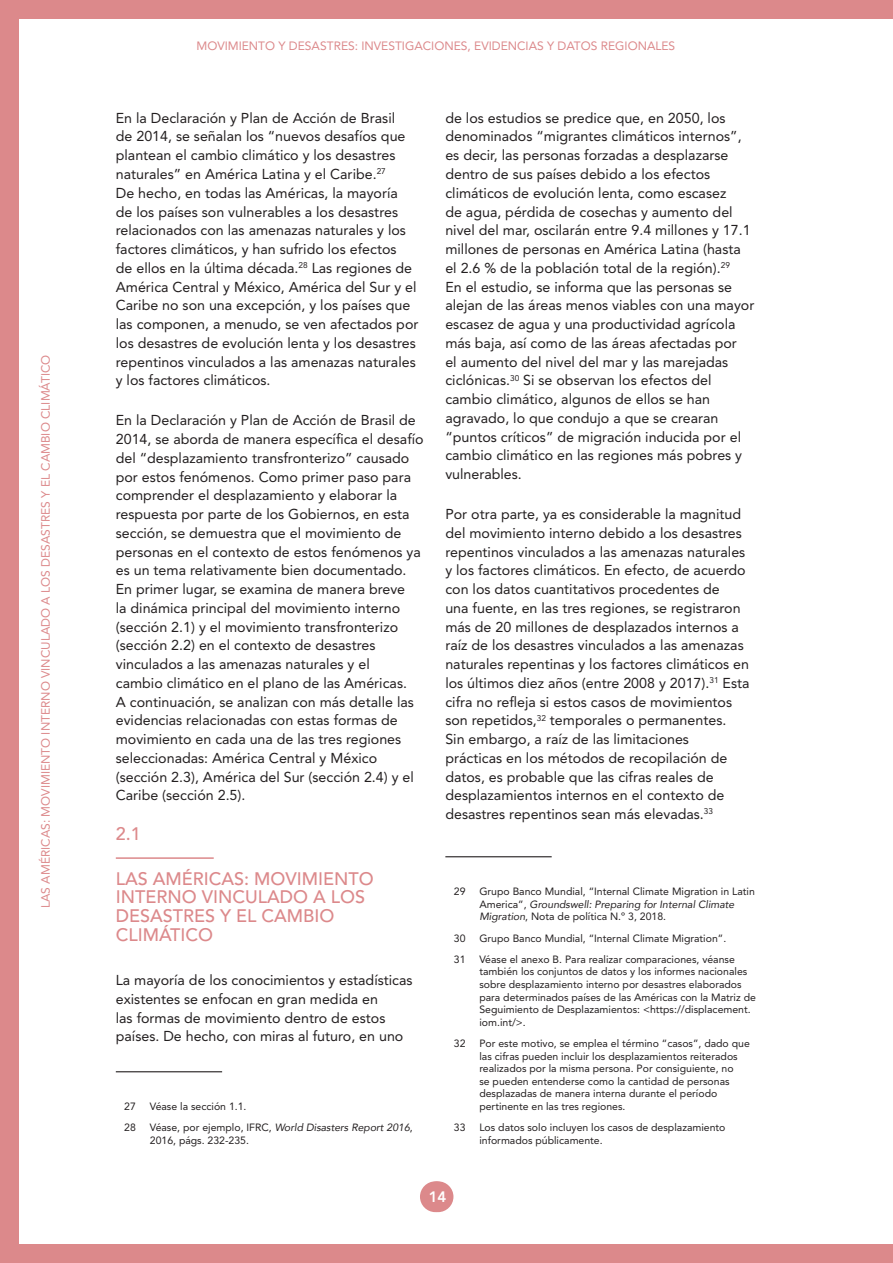
<style>
.page{position:relative;width:893px;height:1263px;background:#fff}
.page>*{position:absolute;margin:0;border:0;box-sizing:border-box;transform-origin:0 0}
.t1{font:500 18px/18.8px "Avenir LT Std";color:#dc898b}
.t2{font:800 15px "Avenir LT Std";color:#fff}
.t3{font:14.25px/18.8px "Avenir LT Std";color:#231f20}
.t4{font:12px "Avenir LT Std";color:#dc898b}
.t5{font:10.5px/12.6px "Avenir LT Std";color:#231f20}
.t6{font:italic 10.5px "Avenir";color:#231f20}
.s1{font-family:"Avenir LT Std";font-style:normal}
.s2{font-family:"Avenir";font-style:italic}
</style>
<div class="page">
<div style="left:0;top:0;width:19px;height:1263px;background:#dc898b"></div>
<div style="left:0;top:0;width:893px;height:19px;background:#dc898b"></div>
<div style="left:0;top:1244px;width:893px;height:19px;background:#dc898b"></div>
<div style="left:420px;top:1181px;width:31px;height:31px;background:#dc898b;border-radius:50%"></div>
<div style="left:423px;top:1181px;width:30px;height:31px;background:#dc898b;border-radius:50%"></div>
<hr style="left:116px;top:857px;width:98px;height:2px;background:#dc898b">
<hr style="left:116px;top:1071px;width:106px;height:1px;background:#231f20">
<hr style="left:445px;top:856px;width:107px;height:1px;background:#231f20">
<p class="t4" style="left:39px;top:908px;width:555px;rotate:-90deg">LAS AMÉRICAS: MOVIMIENTO INTERNO VINCULADO A LOS DESASTRES Y EL CAMBIO CLIMÁTICO</p>
<p class="t4" style="left:196px;top:39px;width:480px">MOVIMIENTO Y DESASTRES: INVESTIGACIONES, EVIDENCIAS Y DATOS REGIONALES</p>
<p class="t3" style="left:116px;top:109px;width:304px">En la Declaración y Plan de Acción de Brasil<br>de 2014, se señalan los “nuevos desafíos que plantean el cambio climático y los desastres naturales” en América Latina y el Caribe.<sup>27<br></sup>De hecho, en todas las Américas, la mayoría<br>de los países son vulnerables a los desastres relacionados con las amenazas naturales y los factores climáticos, y han sufrido los efectos<br>de ellos en la última década.<sup>28</sup> Las regiones de América Central y México, América del Sur y el Caribe no son una excepción, y los países que las componen, a menudo, se ven afectados por los desastres de evolución lenta y los desastres repentinos vinculados a las amenazas naturales y los factores climáticos.</p>
<p class="t3" style="left:116px;top:411px;width:309px">En la Declaración y Plan de Acción de Brasil de 2014, se aborda de manera específica el desafío del “desplazamiento transfronterizo” causado por estos fenómenos. Como primer paso para comprender el desplazamiento y elaborar la respuesta por parte de los Gobiernos, en esta sección, se demuestra que el movimiento de personas en el contexto de estos fenómenos ya es un tema relativamente bien documentado.<br>En primer lugar, se examina de manera breve<br>la dinámica principal del movimiento interno (sección 2.1) y el movimiento transfronterizo (sección 2.2) en el contexto de desastres vinculados a las amenazas naturales y el<br>cambio climático en el plano de las Américas.<br>A continuación, se analizan con más detalle las evidencias relacionadas con estas formas de movimiento en cada una de las tres regiones seleccionadas: América Central y México (sección 2.3), América del Sur (sección 2.4) y el Caribe (sección 2.5).</p>
<p class="t1" style="left:116px;top:825px;width:27px">2.1</p>
<p class="t1" style="left:116px;top:869px;width:259px">LAS AMÉRICAS: MOVIMIENTO<br>INTERNO VINCULADO A LOS<br>DESASTRES Y EL CAMBIO<br>CLIMÁTICO</p>
<p class="t3" style="left:116px;top:971px;width:298px">La mayoría de los conocimientos y estadísticas existentes se enfocan en gran medida en<br>las formas de movimiento dentro de estos países. De hecho, con miras al futuro, en uno</p>
<p class="t5" style="left:124px;top:1100px;width:13px">27</p>
<p class="t5" style="left:150px;top:1100px;width:98px">Véase la sección 1.1.</p>
<p class="t5" style="left:124px;top:1121px;width:13px">28</p>
<p class="t6" style="left:150px;top:1121px;width:265px"><span class="s1">Véase, por ejemplo, IFRC,</span> World Disasters Report 2016<span class="s1">,</span></p>
<p class="t5" style="left:150px;top:1134px;width:101px">2016, págs. 232-235.</p>
<p class="t3" style="left:445px;top:109px;width:310px">de los estudios se predice que, en 2050, los denominados “migrantes climáticos internos”, es decir, las personas forzadas a desplazarse dentro de sus países debido a los efectos climáticos de evolución lenta, como escasez<br>de agua, pérdida de cosechas y aumento del nivel del mar, oscilarán entre 9.4 millones y 17.1 millones de personas en América Latina (hasta el 2.6 % de la población total de la región).<sup>29<br></sup>En el estudio, se informa que las personas se alejan de las áreas menos viables con una mayor escasez de agua y una productividad agrícola más baja, así como de las áreas afectadas por<br>el aumento del nivel del mar y las marejadas ciclónicas.<sup>30</sup> Si se observan los efectos del cambio climático, algunos de ellos se han agravado, lo que condujo a que se crearan “puntos críticos” de migración inducida por el cambio climático en las regiones más pobres y vulnerables.</p>
<p class="t3" style="left:445px;top:505px;width:306px">Por otra parte, ya es considerable la magnitud del movimiento interno debido a los desastres repentinos vinculados a las amenazas naturales y los factores climáticos. En efecto, de acuerdo con los datos cuantitativos procedentes de<br>una fuente, en las tres regiones, se registraron más de 20 millones de desplazados internos a raíz de los desastres vinculados a las amenazas naturales repentinas y los factores climáticos en los últimos diez años (entre 2008 y 2017).<sup>31</sup> Esta cifra no refleja si estos casos de movimientos son repetidos,<sup>32</sup> temporales o permanentes.<br>Sin embargo, a raíz de las limitaciones<br>prácticas en los métodos de recopilación de datos, es probable que las cifras reales de desplazamientos internos en el contexto de desastres repentinos sean más elevadas.<sup>33</sup></p>
<p class="t5" style="left:454px;top:885px;width:13px">29</p>
<p class="t5" style="left:479px;top:885px;width:277px">Grupo Banco Mundial, “Internal Climate Migration in Latin</p>
<p class="t6" style="left:479px;top:897px;width:257px"><span class="s1">America”,</span> Groundswell: Preparing for Internal Climate</p>
<p class="t5" style="left:479px;top:910px;width:188px"><span class="s2">Migration</span>, Nota de política N.º 3, 2018.</p>
<p class="t5" style="left:454px;top:932px;width:13px">30</p>
<p class="t5" style="left:479px;top:932px;width:248px">Grupo Banco Mundial, “Internal Climate Migration”.</p>
<p class="t5" style="left:454px;top:953px;width:13px">31</p>
<p class="t5" style="left:479px;top:953px;width:278px">Véase el anexo B. Para realizar comparaciones, véanse también los conjuntos de datos y los informes nacionales sobre desplazamiento interno por desastres elaborados para determinados países de las Américas con la Matriz de Seguimiento de Desplazamientos: &lt;https://displacement. iom.int/&gt;.</p>
<p class="t5" style="left:454px;top:1037px;width:13px">32</p>
<p class="t5" style="left:479px;top:1037px;width:272px">Por este motivo, se emplea el término “casos”, dado que las cifras pueden incluir los desplazamientos reiterados realizados por la misma persona. Por consiguiente, no<br>se pueden entenderse como la cantidad de personas desplazadas de manera interna durante el período pertinente en las tres regiones.</p>
<p class="t5" style="left:454px;top:1121px;width:13px">33</p>
<p class="t5" style="left:479px;top:1121px;width:248px">Los datos solo incluyen los casos de desplazamiento informados públicamente.</p>
<p class="t2" style="left:426px;top:1187px;width:19px">14</p>
<p class="t2" style="left:429px;top:1187px;width:19px">14</p>
</div>
